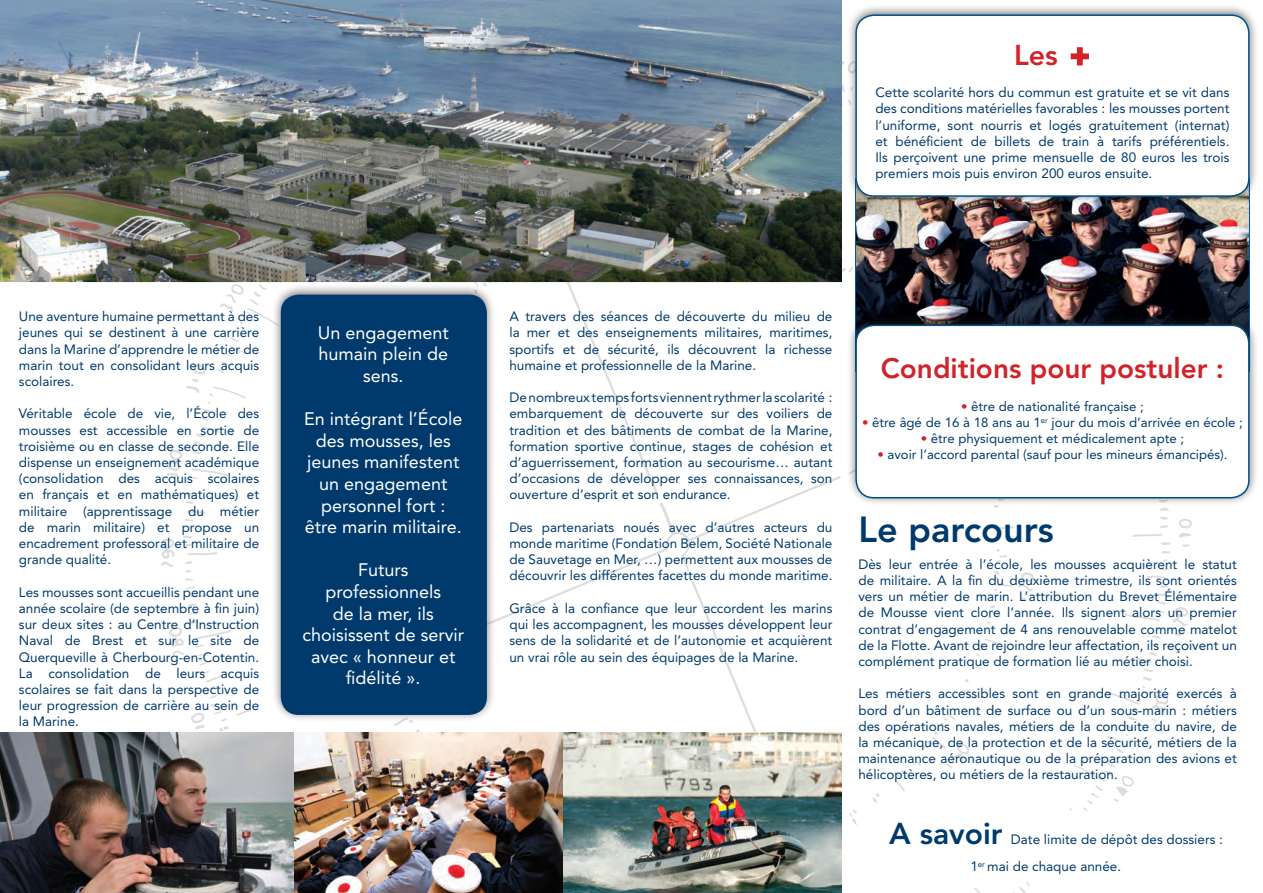
<style>
.page{position:relative;width:1263px;height:893px;background:#fff}
.page>*{position:absolute;margin:0;border:0;box-sizing:border-box;transform-origin:0 0}
.t1{font:800 36px "Avenir LT Std";color:#003a6d}
.t2{font:800 30px "Avenir LT Std";color:#003a6d}
.t3{font:800 28.5px "Avenir LT Std";color:#d1232a}
.t4{font:800 27.9px "Avenir LT Std";color:#d1232a}
.t5{font:18px/21.6px "Avenir LT Std";color:#fff;text-align:center}
.t6{font:13.5px/16.2px "Avenir LT Std";color:#003a6d;text-align:justify}
.t7{font:13.2px "Avenir LT Std";color:#003a6d}
.s1{font-size:28.2px}
.s2{font-size:12.9px;color:#d1232a}
</style>
<div class="page">
<img style="left:0;top:0;width:125px;height:282px">
<img style="left:0;top:733px;width:125px;height:160px">
<div style="left:846px;top:314px;width:412px;height:192px;background:#231f20;opacity:.6"></div>
<div style="left:846px;top:4px;width:412px;height:200px;background:#231f20;opacity:.6"></div>
<img style="left:125px;top:0;width:1117px;height:893px">
<div style="left:855px;top:14px;width:394px;height:183px;border:2px solid #005187;border-radius:18px"></div>
<div style="left:272px;top:284px;width:224px;height:438px;background:#231f20;opacity:.6"></div>
<div style="left:281px;top:295px;width:206px;height:420px;background:#003a6d;border-radius:18px"></div>
<h3 class="t3" style="left:1014px;top:38px;width:77px">Les <span class="s1">+</span></h3>
<p class="t6" style="left:875px;top:85px;width:356px">Cette scolarité hors du commun est gratuite et se vit dans des conditions matérielles favorables : les mousses portent l’uniforme, sont nourris et logés gratuitement (internat) et bénéficient de billets de train à tarifs préférentiels.<br>Ils perçoivent une prime mensuelle de 80 euros les trois premiers mois puis environ 200 euros ensuite.</p>
<p class="t6" style="left:19px;top:309px;width:242px">Une aventure humaine permettant à des jeunes qui se destinent à une carrière dans la Marine d’apprendre le métier de marin tout en consolidant leurs acquis scolaires.</p>
<p class="t6" style="left:19px;top:406px;width:242px">Véritable école de vie, l’École des mousses est accessible en sortie de troisième ou en classe de seconde. Elle dispense un enseignement académique (consolidation des acquis scolaires en français et en mathématiques) et militaire (apprentissage du métier de marin militaire) et propose un encadrement professoral et militaire de grande qualité.</p>
<p class="t6" style="left:19px;top:584px;width:242px">Les mousses sont accueillis pendant une année scolaire (de septembre à fin juin) sur deux sites : au Centre d’Instruction Naval de Brest et sur le site de Querqueville à Cherbourg-en-Cotentin.<br>La consolidation de leurs acquis scolaires se fait dans la perspective de leur progression de carrière au sein de la Marine.</p>
<h3 class="t5" style="left:318px;top:322px;width:132px">Un engagement humain plein de sens.</h3>
<h3 class="t5" style="left:304px;top:408px;width:160px">En intégrant l’École des mousses, les jeunes manifestent un engagement personnel fort : être marin militaire.</h3>
<h3 class="t5" style="left:302px;top:559px;width:163px">Futurs professionnels<br>de la mer, ils choisissent de servir avec « honneur et fidélité ».</h3>
<p class="t6" style="left:509px;top:309px;width:324px">A travers des séances de découverte du milieu de la mer et des enseignements militaires, maritimes, sportifs et de sécurité, ils découvrent la richesse humaine et professionnelle de la Marine.</p>
<p class="t6" style="left:509px;top:390px;width:324px">De nombreux temps forts viennent rythmer la scolarité : embarquement de découverte sur des voiliers de tradition et des bâtiments de combat de la Marine, formation sportive continue, stages de cohésion et d’aguerrissement, formation au secourisme… autant d’occasions de développer ses connaissances, son ouverture d’esprit et son endurance.</p>
<p class="t6" style="left:509px;top:519px;width:324px">Des partenariats noués avec d’autres acteurs du monde maritime (Fondation Belem, Société Nationale de Sauvetage en Mer, …) permettent aux mousses de découvrir les différentes facettes du monde maritime.</p>
<p class="t6" style="left:509px;top:600px;width:324px">Grâce à la confiance que leur accordent les marins qui les accompagnent, les mousses développent leur sens de la solidarité et de l’autonomie et acquièrent un vrai rôle au sein des équipages de la Marine.</p>
<h3 class="t4" style="left:881px;top:352px;width:345px">Conditions pour postuler :</h3>
<p class="t7" style="left:961px;top:399px;width:184px"><span class="s2">•</span> être de nationalité française ;</p>
<p class="t7" style="left:862px;top:415px;width:382px"><span class="s2">•</span> être âgé de 16 à 18 ans au 1<sup>er</sup> jour du mois d’arrivée en école ;</p>
<p class="t7" style="left:921px;top:430px;width:265px"><span class="s2">•</span> être physiquement et médicalement apte ;</p>
<p class="t7" style="left:877px;top:446px;width:351px"><span class="s2">•</span> avoir l’accord parental (sauf pour les mineurs émancipés).</p>
<h1 class="t1" style="left:858px;top:508px;width:197px">Le parcours</h1>
<p class="t6" style="left:858px;top:556px;width:380px">Dès leur entrée à l’école, les mousses acquièrent le statut de militaire. A la fin du deuxième trimestre, ils sont orientés vers un métier de marin. L’attribution du Brevet Élémentaire de Mousse vient clore l’année. Ils signent alors un premier contrat d’engagement de 4 ans renouvelable comme matelot de la Flotte. Avant de rejoindre leur affectation, ils reçoivent un complément pratique de formation lié au métier choisi.</p>
<p class="t6" style="left:858px;top:686px;width:380px">Les métiers accessibles sont en grande majorité exercés à bord d’un bâtiment de surface ou d’un sous-marin : métiers des opérations navales, métiers de la conduite du navire, de la mécanique, de la protection et de la sécurité, métiers de la maintenance aéronautique ou de la préparation des avions et hélicoptères, ou métiers de la restauration.</p>
<h2 class="t2" style="left:889px;top:816px;width:115px">A savoir</h2>
<p class="t6" style="left:1011px;top:832px;width:214px">Date limite de dépôt des dossiers :</p>
<p class="t6" style="left:970px;top:859px;width:152px">1<sup>er</sup> mai de chaque année.</p>
</div>
